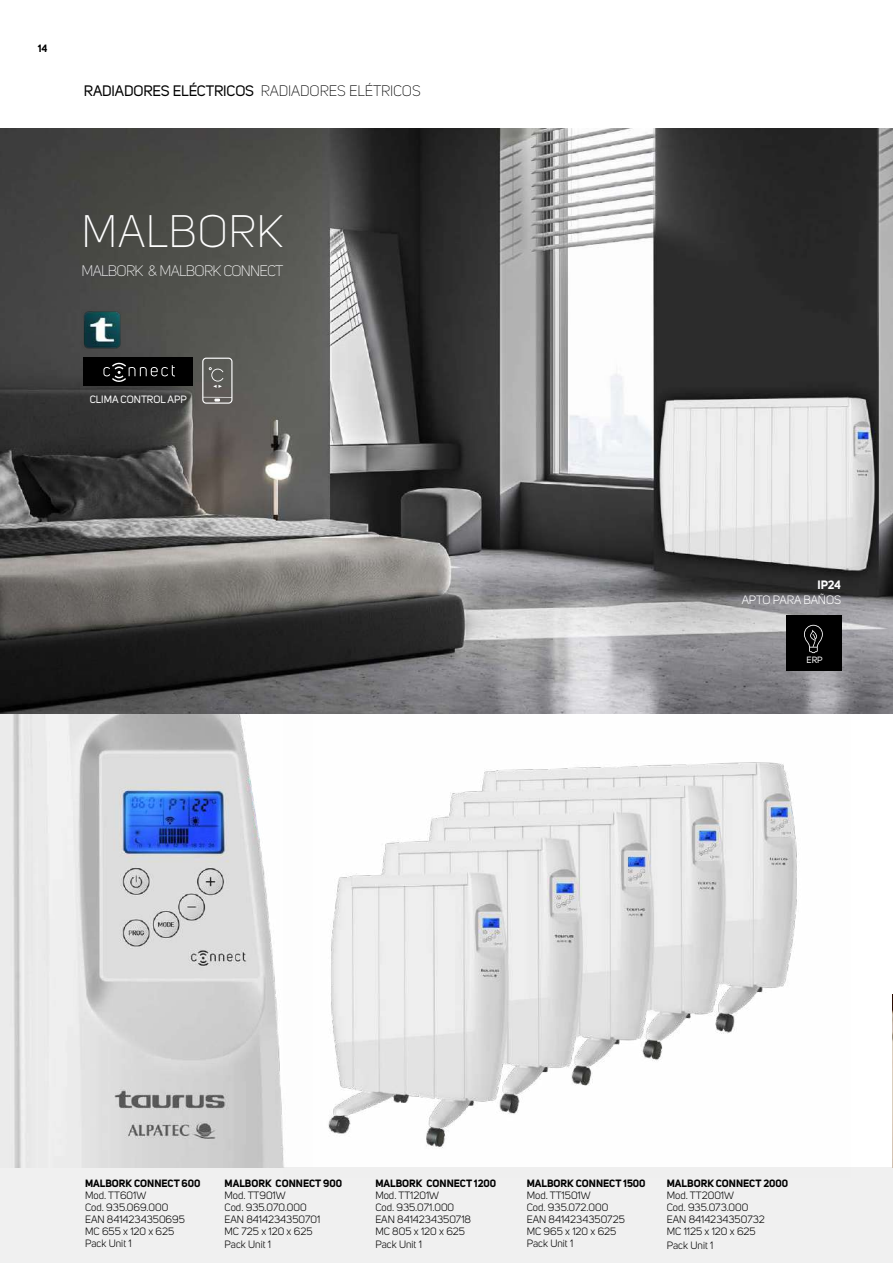
<style>
.page{position:relative;width:893px;height:1263px;background:#fff}
.page>*{position:absolute;margin:0;border:0;box-sizing:border-box;transform-origin:0 0}
.t1{font:300 45px "Uni Sans";letter-spacing:.01em;color:#fff}
.t2{font:15px "Uni Sans";letter-spacing:-.01em;color:#000}
.t3{font:300 15px "Uni Sans";letter-spacing:-.05em;color:#fff}
.t4{font:12px "Uni Sans";letter-spacing:-.01em;color:#fff}
.t5{font:700 12px "Uni Sans";color:#fff}
.t6{font:10.5px/12px "Uni Sans";color:#000}
.t7{font:700 10.5px "Uni Sans";color:#000}
.t8{font:10.5px "Uni Sans";color:#fff}
.t9{font:9px "Uni Sans";color:#fff}
.s1{font-weight:300}
</style>
<div class="page">
<div style="left:0;top:1167px;width:893px;height:96px;background:#f0f0f0"></div>
<img style="left:0;top:713px;width:284px;height:454px">
<img style="left:0;top:129px;width:893px;height:584px">
<img style="left:284px;top:706px;width:566px;height:442px">
<div style="left:84px;top:358px;width:109px;height:28px;background:#000"></div>
<svg style="left:103px;top:363px;width:72px;height:19px"></svg>
<svg style="left:202px;top:358px;width:30px;height:46px"></svg>
<div style="left:786px;top:615px;width:56px;height:56px;background:#000"></div>
<svg style="left:804px;top:625px;width:19px;height:28px"></svg>
<img style="left:82px;top:310px;width:40px;height:39px">
<img style="left:892px;top:995px;width:1px;height:172px">
<p class="t7" style="left:38px;top:42px;width:11px">14</p>
<h2 class="t2" style="left:84px;top:82px;width:338px">RADIADORES ELÉCTRICOS <span class="s1">RADIADORES ELÉTRICOS</span></h2>
<h1 class="t1" style="left:82px;top:206px;width:203px">MALBORK</h1>
<h2 class="t3" style="left:82px;top:262px;width:203px">MALBORK &amp; MALBORK CONNECT</h2>
<p class="t8" style="left:90px;top:393px;width:99px">CLIMA CONTROL APP</p>
<p class="t5" style="left:817px;top:577px;width:25px">IP24</p>
<p class="t4" style="left:742px;top:593px;width:101px">APTO PARA BAÑOS</p>
<p class="t9" style="left:806px;top:655px;width:18px">ERP</p>
<p class="t7" style="left:85px;top:1177px;width:117px">MALBORK CONNECT 600</p>
<p class="t6" style="left:85px;top:1189px;width:101px">Mod. TT601W<br>Cod. 935.069.000<br>EAN 8414234350695<br>MC 655 x 120 x 625<br>Pack Unit 1</p>
<p class="t7" style="left:225px;top:1177px;width:119px">MALBORK CONNECT 900</p>
<p class="t6" style="left:225px;top:1189px;width:97px">Mod. TT901W<br>Cod. 935.070.000<br>EAN 8414234350701<br>MC 725 x 120 x 625</p>
<p class="t6" style="left:225px;top:1239px;width:48px">Pack Unit 1</p>
<p class="t7" style="left:375px;top:1177px;width:122px">MALBORK CONNECT 1200</p>
<p class="t6" style="left:375px;top:1189px;width:97px">Mod. TT1201W<br>Cod. 935.071.000<br>EAN 8414234350718<br>MC 805 x 120 x 625</p>
<p class="t6" style="left:375px;top:1239px;width:48px">Pack Unit 1</p>
<p class="t7" style="left:527px;top:1177px;width:120px">MALBORK CONNECT 1500</p>
<p class="t6" style="left:527px;top:1189px;width:100px">Mod. TT1501W<br>Cod. 935.072.000<br>EAN 8414234350725<br>MC 965 x 120 x 625<br>Pack Unit 1</p>
<p class="t7" style="left:667px;top:1177px;width:123px">MALBORK CONNECT 2000</p>
<p class="t6" style="left:667px;top:1189px;width:100px">Mod. TT2001W<br>Cod. 935.073.000<br>EAN 8414234350732<br>MC 1125 x 120 x 625</p>
<p class="t6" style="left:667px;top:1239px;width:48px">Pack Unit 1</p>
</div>
